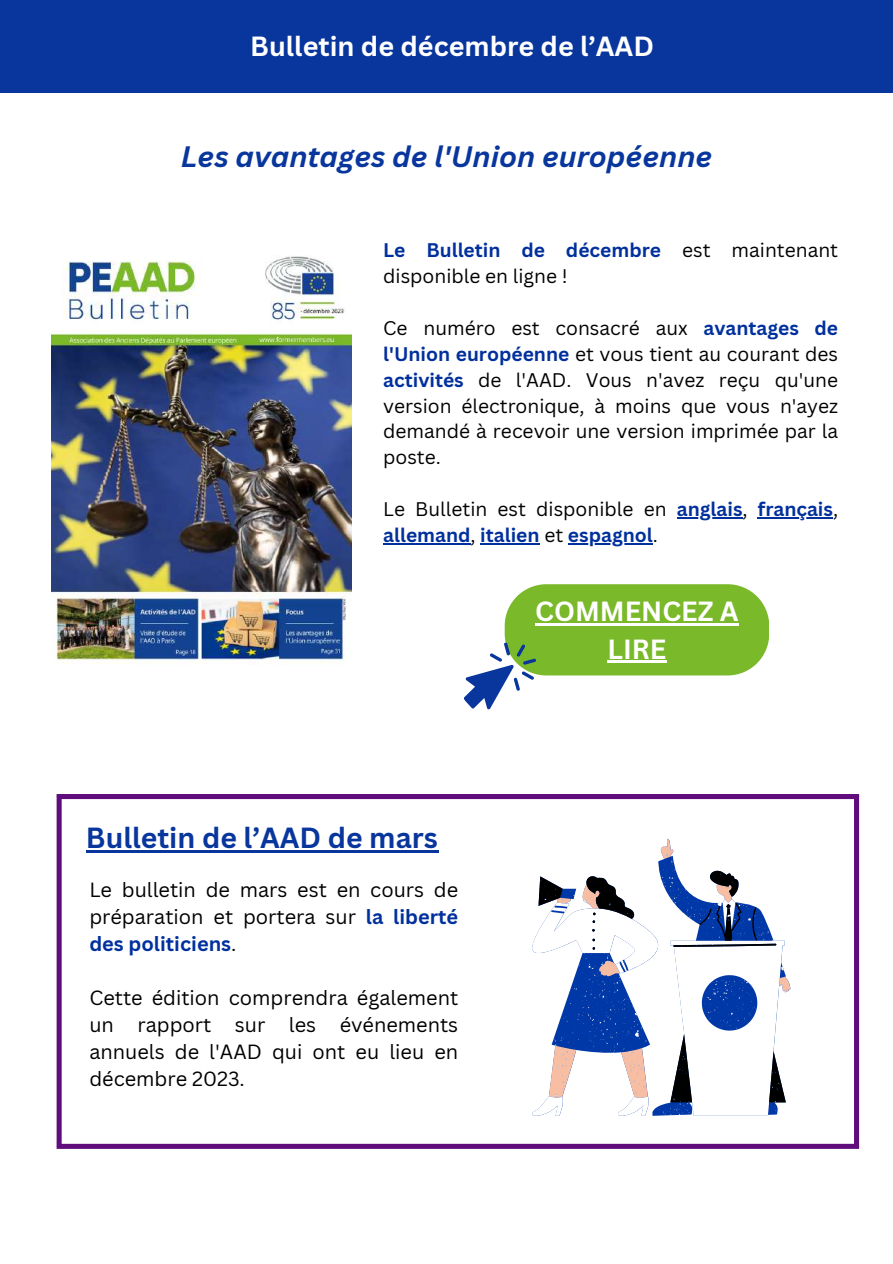
<style>
.page{position:relative;width:893px;height:1264px;background:#fff}
.page>*{position:absolute;margin:0;border:0;box-sizing:border-box;transform-origin:0 0}
.t1{font:italic 700 28.8px "Canva Sans";color:#08369d}
.t2{font:700 28.35px "Canva Sans";color:#08369d}
.t3{font:700 27px/37.2px "Canva Sans";color:#fff;text-align:center}
.t4{font:19.95px/27px "Canva Sans";color:#000;text-align:justify}
.t5{font:19.2px/25.8px "Canva Sans";color:#000}
.t6{font:700 19.2px/25.8px "Canva Sans";color:#00309d}
.s1{font-weight:700;color:#00309d}
.s2{font-weight:400;color:#000}
</style>
<div class="page">
<div style="left:0;top:0;width:892px;height:93px;background:#08369d"></div>
<div style="left:57px;top:799px;width:5px;height:344px;background:#600c7d"></div>
<div style="left:853px;top:799px;width:6px;height:344px;background:#600c7d"></div>
<div style="left:57px;top:794px;width:802px;height:5px;background:#600c7d"></div>
<div style="left:57px;top:1143px;width:802px;height:5px;background:#600c7d"></div>
<svg style="left:464px;top:584px;width:305px;height:126px"></svg>
<svg style="left:532px;top:847px;width:256px;height:269px"></svg>
<svg style="left:538px;top:870px;width:247px;height:232px"></svg>
<img style="left:51px;top:256px;width:301px;height:408px">
<hr style="left:676px;top:517px;width:66px;height:1px;background:#00309d">
<hr style="left:757px;top:517px;width:76px;height:1px;background:#00309d">
<hr style="left:383px;top:543px;width:87px;height:1px;background:#00309d">
<hr style="left:480px;top:543px;width:59px;height:1px;background:#00309d">
<hr style="left:568px;top:543px;width:84px;height:1px;background:#00309d">
<hr style="left:86px;top:850px;width:352px;height:2px;background:#08369d">
<h3 class="t3" style="left:250px;top:27px;width:405px">Bulletin de décembre de l’AAD</h3>
<h1 class="t1" style="left:181px;top:136px;width:533px">Les avantages de l'Union européenne</h1>
<p class="t5" style="left:383px;top:237px;width:456px"><span class="s1">Le Bulletin de décembre</span> est maintenant disponible en ligne !</p>
<p class="t5" style="left:383px;top:314px;width:456px;text-align:justify">Ce numéro est consacré aux <span class="s1">avantages de l'Union européenne</span> et vous tient au courant des <span class="s1">activités</span> de l'AAD. Vous n'avez reçu qu'une version électronique, à moins que vous n'ayez demandé à recevoir une version imprimée par la poste.</p>
<p class="t6" style="left:383px;top:496px;width:456px"><span class="s2">Le Bulletin est disponible en</span> anglais<span class="s2">,</span> français<span class="s2">, </span>allemand<span class="s2">,</span> italien <span class="s2">et</span> espagnol<span class="s2">.</span></p>
<h2 class="t2" style="left:86px;top:818px;width:353px">Bulletin de l’AAD de mars</h2>
<p class="t4" style="left:89px;top:876px;width:370px">Le bulletin de mars est en cours de préparation et portera sur <span class="s1">la liberté des politiciens</span>.</p>
<p class="t4" style="left:89px;top:984px;width:370px">Cette édition comprendra également un rapport sur les événements annuels de l'AAD qui ont eu lieu en décembre 2023.</p>
<h3 class="t3" style="left:535px;top:592px;width:205px">COMMENCEZ A<br>LIRE</h3>
</div>
